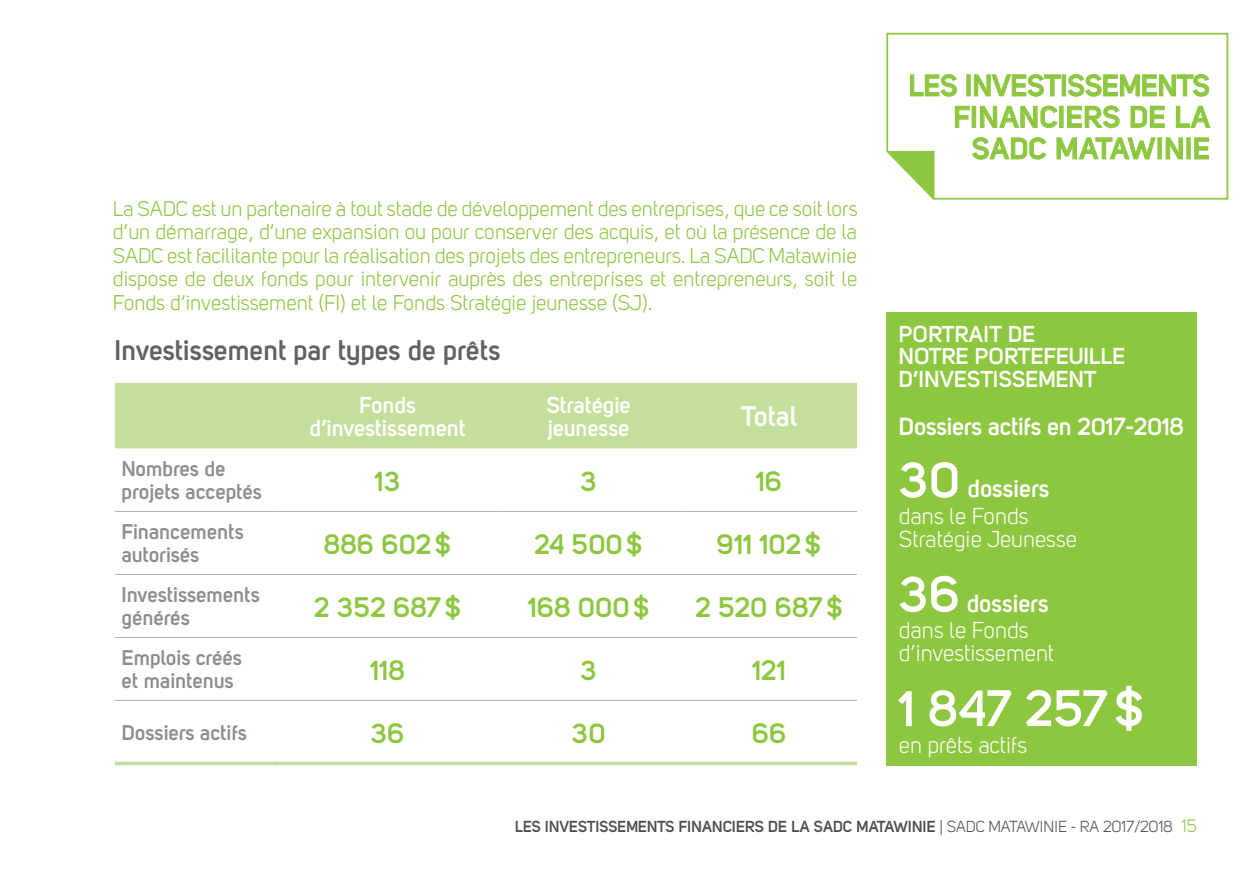
<style>
.page{position:relative;width:1260px;height:882px;background:#fff}
.page>*{position:absolute;margin:0;border:0;box-sizing:border-box;transform-origin:0 0}
.t1{font:700 50.75px "Uni Sans Semi";color:#fff}
.t2{font:700 29.75px/31.5px "Uni Sans Semi";color:#8dc63f;text-align:right}
.t3{font:700 28px "Uni Sans Semi";color:#8dc63f}
.t4{font:700 28px "Uni Sans Semi";color:#5e6367}
.t5{font:700 28px "Uni Sans Semi";letter-spacing:-.005em;color:#fff}
.t6{font:700 24.5px "Uni Sans Semi";color:#fff}
.t7{font:700 22.75px/22.8px "Uni Sans Semi";color:#fff}
.t8{font:22.75px/22.8px "Uni Sans Book";color:#fff}
.t9{font:21px/23.6px "Uni Sans Book";color:#8dc63f;text-align:justify}
.t10{font:700 21px/22.8px "Uni Sans Semi";color:#8a8f93}
.t11{font:700 15.75px "Uni Sans Semi";color:#4d4d4f}
.s1{font-size:50.75px}
.s2{font-family:"Uni Sans Book";font-weight:400}
.s3{font-family:"Uni Sans Book";font-weight:400;font-size:17.5px;color:#8dc63f}
</style>
<div class="page">
<svg style="left:886px;top:32px;width:343px;height:168px"></svg>
<svg style="left:888px;top:151px;width:46px;height:48px"></svg>
<div style="left:886px;top:312px;width:311px;height:453px;background:#8dc63f"></div>
<div style="left:115px;top:383px;width:742px;height:65px;background:#c4df9b"></div>
<hr style="left:115px;top:511px;width:165px;height:1px;background:#abafad">
<hr style="left:280px;top:511px;width:216px;height:1px;background:#abafad">
<hr style="left:496px;top:511px;width:186px;height:1px;background:#abafad">
<hr style="left:682px;top:511px;width:175px;height:1px;background:#abafad">
<hr style="left:115px;top:574px;width:165px;height:1px;background:#abafad">
<hr style="left:280px;top:574px;width:216px;height:1px;background:#abafad">
<hr style="left:496px;top:574px;width:186px;height:1px;background:#abafad">
<hr style="left:682px;top:574px;width:175px;height:1px;background:#abafad">
<hr style="left:115px;top:637px;width:165px;height:1px;background:#abafad">
<hr style="left:280px;top:637px;width:216px;height:1px;background:#abafad">
<hr style="left:496px;top:637px;width:186px;height:1px;background:#abafad">
<hr style="left:682px;top:637px;width:175px;height:1px;background:#abafad">
<hr style="left:115px;top:700px;width:165px;height:1px;background:#abafad">
<hr style="left:280px;top:700px;width:216px;height:1px;background:#abafad">
<hr style="left:496px;top:700px;width:186px;height:1px;background:#abafad">
<hr style="left:682px;top:700px;width:175px;height:1px;background:#abafad">
<hr style="left:115px;top:762px;width:165px;height:3px;background:#c4df9b">
<hr style="left:280px;top:762px;width:216px;height:3px;background:#c4df9b">
<hr style="left:496px;top:762px;width:186px;height:3px;background:#c4df9b">
<hr style="left:682px;top:762px;width:175px;height:3px;background:#c4df9b">
<p class="t9" style="left:113px;top:196px;width:746px">La SADC est un partenaire à tout stade de développement des entreprises, que ce soit lors d’un démarrage, d’une expansion ou pour conserver des acquis, et où la présence de la SADC est facilitante pour la réalisation des projets des entrepreneurs. La SADC Matawinie dispose de deux fonds pour intervenir auprès des entreprises et entrepreneurs, soit le Fonds d’investissement (FI) et le Fonds Stratégie jeunesse (SJ).</p>
<h3 class="t4" style="left:115px;top:333px;width:387px">Investissement par types de prêts</h3>
<p class="t7" style="left:310px;top:393px;width:158px;text-align:center">Fonds d’investissement</p>
<p class="t7" style="left:547px;top:393px;width:86px">Stratégie jeunesse</p>
<h3 class="t5" style="left:741px;top:400px;width:58px">Total</h3>
<p class="t10" style="left:122px;top:457px;width:142px">Nombres de projets acceptés</p>
<h3 class="t3" style="left:375px;top:464px;width:27px">13</h3>
<h3 class="t3" style="left:581px;top:464px;width:18px">3</h3>
<h3 class="t3" style="left:756px;top:464px;width:28px">16</h3>
<p class="t10" style="left:122px;top:520px;width:124px">Financements autorisés</p>
<h3 class="t3" style="left:324px;top:527px;width:129px">886 602$</h3>
<h3 class="t3" style="left:535px;top:527px;width:110px">24 500$</h3>
<h3 class="t3" style="left:717px;top:527px;width:106px">911 102$</h3>
<p class="t10" style="left:122px;top:583px;width:140px">Investissements générés</p>
<h3 class="t3" style="left:314px;top:590px;width:148px">2 352 687$</h3>
<h3 class="t3" style="left:528px;top:590px;width:123px">168 000$</h3>
<h3 class="t3" style="left:696px;top:590px;width:149px">2 520 687$</h3>
<p class="t10" style="left:122px;top:646px;width:122px">Emplois créés et maintenus</p>
<h3 class="t3" style="left:370px;top:653px;width:36px">118</h3>
<h3 class="t3" style="left:580px;top:653px;width:18px">3</h3>
<h3 class="t3" style="left:753px;top:653px;width:35px">121</h3>
<p class="t10" style="left:122px;top:721px;width:127px">Dossiers actifs</p>
<h3 class="t3" style="left:371px;top:716px;width:36px">36</h3>
<h3 class="t3" style="left:572px;top:716px;width:35px">30</h3>
<h3 class="t3" style="left:752px;top:716px;width:36px">66</h3>
<h2 class="t2" style="left:909px;top:69px;width:303px">LES INVESTISSEMENTS<br>FINANCIERS DE LA<br>SADC MATAWINIE</h2>
<p class="t7" style="left:899px;top:322px;width:228px">PORTRAIT DE<br>NOTRE PORTEFEUILLE<br>D’INVESTISSEMENT</p>
<p class="t6" style="left:899px;top:412px;width:287px">Dossiers actifs en 2017-2018</p>
<p class="t6" style="left:899px;top:474px;width:152px"><span class="s1">30</span> dossiers</p>
<p class="t8" style="left:899px;top:505px;width:179px">dans le Fonds<br>Stratégie Jeunesse</p>
<p class="t6" style="left:899px;top:588px;width:151px"><span class="s1">36</span> dossiers</p>
<p class="t8" style="left:899px;top:619px;width:157px">dans le Fonds d’investissement</p>
<h1 class="t1" style="left:899px;top:678px;width:247px">1 847 257$</h1>
<p class="t8" style="left:899px;top:733px;width:130px">en prêts actifs</p>
<p class="t11" style="left:515px;top:817px;width:683px">LES INVESTISSEMENTS FINANCIERS DE LA SADC MATAWINIE <span class="s2">| SADC MATAWINIE - RA 2017/2018</span> <span class="s3">15</span></p>
</div>
